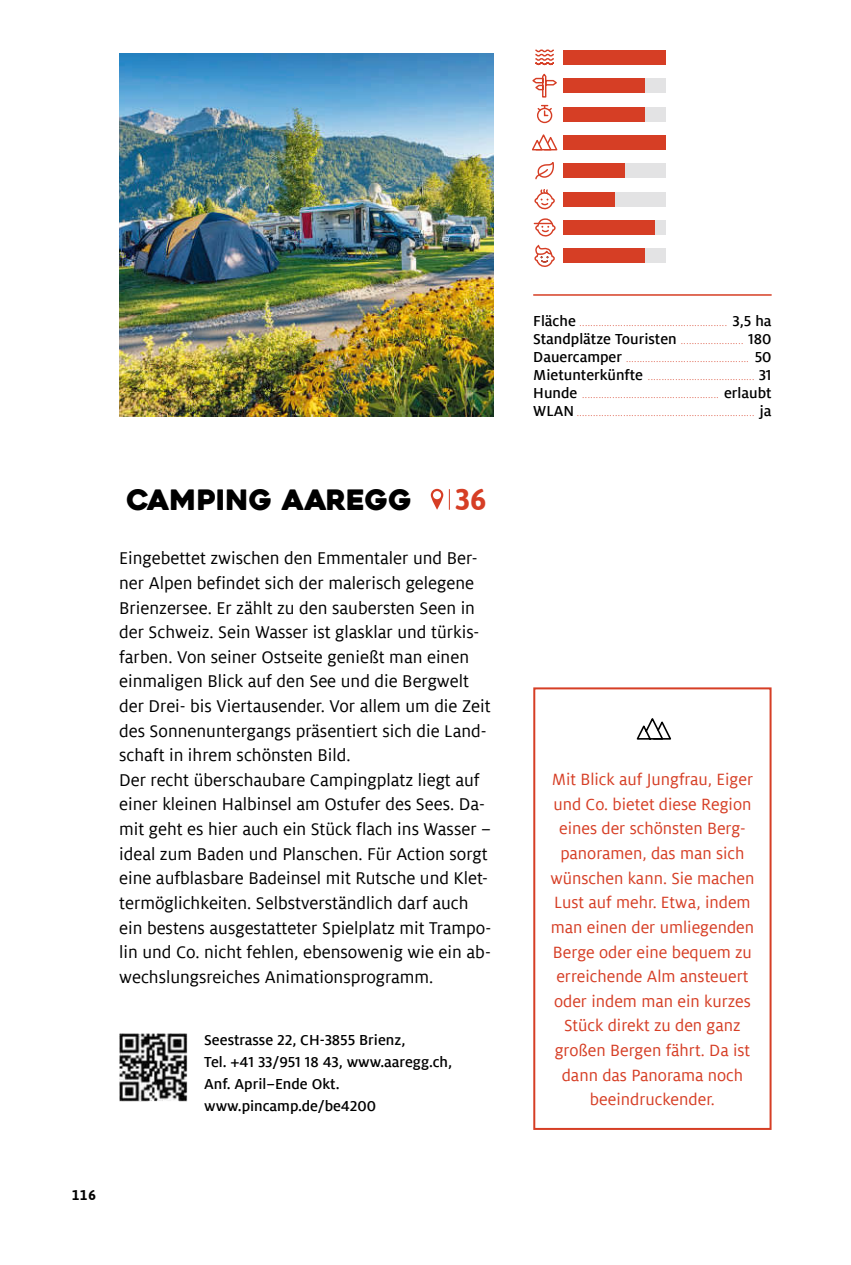
<style>
.page{position:relative;width:851px;height:1265px;background:#fff}
.page>*{position:absolute;margin:0;border:0;box-sizing:border-box;transform-origin:0 0}
.t1{font:700 33.8px "Jaldi";color:#d63e25}
.t2{font:28px "Heavitas";color:#000}
.t3{font:18.8px/24.6px "Milofor ADAC";color:#000}
.t4{font:18px/24.6px "Milofor ADAC";color:#d63e25;text-align:center}
.t5{font:500 16px/22px "Milofor ADAC";color:#000}
.t6{font:700 16px "Jaldi";color:#000}
.t7{font:500 7px "Milofor ADAC";color:#d63e25}
</style>
<div class="page">
<img style="left:119px;top:54px;width:374px;height:363px">
<svg style="left:535px;top:49px;width:19px;height:17px"></svg>
<div style="left:563px;top:50px;width:102px;height:14px;background:#d63e25"></div>
<svg style="left:532px;top:73px;width:25px;height:25px"></svg>
<div style="left:563px;top:79px;width:102px;height:14px;background:#e3e3e4"></div>
<div style="left:563px;top:79px;width:81px;height:14px;background:#d63e25"></div>
<div style="left:537px;top:108px;width:15px;height:15px;border:1px solid #d63e25;border-radius:50%"></div>
<svg style="left:537px;top:105px;width:16px;height:12px"></svg>
<div style="left:563px;top:107px;width:102px;height:14px;background:#e3e3e4"></div>
<div style="left:563px;top:107px;width:81px;height:14px;background:#d63e25"></div>
<div style="left:563px;top:135px;width:102px;height:14px;background:#d63e25"></div>
<svg style="left:532px;top:134px;width:26px;height:46px"></svg>
<div style="left:563px;top:164px;width:102px;height:14px;background:#e3e3e4"></div>
<div style="left:563px;top:164px;width:61px;height:14px;background:#d63e25"></div>
<svg style="left:535px;top:189px;width:19px;height:20px"></svg>
<div style="left:563px;top:192px;width:102px;height:14px;background:#e3e3e4"></div>
<div style="left:563px;top:192px;width:51px;height:14px;background:#d63e25"></div>
<svg style="left:533px;top:218px;width:23px;height:19px"></svg>
<div style="left:563px;top:220px;width:102px;height:14px;background:#e3e3e4"></div>
<div style="left:563px;top:220px;width:92px;height:14px;background:#d63e25"></div>
<svg style="left:534px;top:244px;width:20px;height:23px"></svg>
<div style="left:563px;top:249px;width:102px;height:14px;background:#e3e3e4"></div>
<div style="left:563px;top:249px;width:81px;height:14px;background:#d63e25"></div>
<hr style="left:533px;top:294px;width:238px;height:1px;background:#d63e25">
<svg style="left:430px;top:489px;width:13px;height:20px"></svg>
<svg style="left:449px;top:489px;width:1px;height:20px"></svg>
<img style="left:119px;top:1033px;width:68px;height:68px">
<svg style="left:636px;top:718px;width:35px;height:22px"></svg>
<div style="left:533px;top:687px;width:238px;height:442px;border:2px solid #d63e25"></div>
<h2 class="t2" style="left:126px;top:482px;width:287px">CAMPING AAREGG</h2>
<h1 class="t1" style="left:454px;top:487px;width:33px">36</h1>
<p class="t3" style="left:119px;top:547px;width:373px">Eingebettet zwischen den Emmentaler und Ber&shy;ner Alpen befindet sich der malerisch gelegene Brienzersee. Er zählt zu den saubersten Seen in der Schweiz. Sein Wasser ist glasklar und türkis&shy;farben. Von seiner Ostseite genießt man einen einmaligen Blick auf den See und die Bergwelt der Drei- bis Viertausender. Vor allem um die Zeit des Sonnenuntergangs präsentiert sich die Land&shy;schaft in ihrem schönsten Bild.<br>Der recht überschaubare Campingplatz liegt auf einer kleinen Halbinsel am Ostufer des Sees. Da&shy;mit geht es hier auch ein Stück flach ins Wasser – ideal zum Baden und Planschen. Für Action sorgt eine aufblasbare Badeinsel mit Rutsche und Klet&shy;termöglichkeiten. Selbstverständlich darf auch ein bestens ausgestatteter Spielplatz mit Trampo&shy;lin und Co. nicht fehlen, ebensowenig wie ein ab&shy;wechslungsreiches Animationsprogramm.</p>
<p class="t5" style="left:204px;top:1028px;width:249px">Seestrasse 22, CH-3855 Brienz,<br>Tel. +41 33/951 18 43, www.aaregg.ch,<br>Anf. April–Ende Okt. www.pincamp.de/be4200</p>
<p class="t6" style="left:72px;top:1189px;width:25px">116</p>
<p class="t5" style="left:533px;top:311px;width:44px">Fläche</p>
<p class="t7" style="left:579px;top:321px;width:148px">......................................................</p>
<p class="t5" style="left:732px;top:310px;width:40px">3,5 ha</p>
<p class="t5" style="left:533px;top:329px;width:145px">Standplätze Touristen</p>
<p class="t7" style="left:681px;top:339px;width:63px">.......................</p>
<p class="t5" style="left:748px;top:328px;width:25px">180</p>
<p class="t5" style="left:533px;top:347px;width:90px">Dauercamper</p>
<p class="t7" style="left:626px;top:357px;width:124px">.............................................</p>
<p class="t5" style="left:754px;top:346px;width:18px">50</p>
<p class="t5" style="left:533px;top:365px;width:111px">Mietunterkünfte</p>
<p class="t7" style="left:648px;top:375px;width:107px">.......................................</p>
<p class="t5" style="left:758px;top:364px;width:14px">31</p>
<p class="t5" style="left:533px;top:383px;width:45px">Hunde</p>
<p class="t7" style="left:582px;top:393px;width:137px">..................................................</p>
<p class="t5" style="left:724px;top:383px;width:49px">erlaubt</p>
<p class="t5" style="left:533px;top:401px;width:42px">WLAN</p>
<p class="t7" style="left:577px;top:411px;width:178px">.................................................................</p>
<p class="t5" style="left:759px;top:401px;width:14px">ja</p>
<p class="t4" style="left:550px;top:768px;width:205px">Mit Blick auf Jungfrau, Eiger und Co. bietet diese Region eines der schönsten Berg&shy;panoramen, das man sich wünschen kann. Sie machen<br>Lust auf mehr. Etwa, indem man einen der umliegenden<br>Berge oder eine bequem zu erreichende Alm ansteuert oder indem man ein kurzes<br>Stück direkt zu den ganz großen Bergen fährt. Da ist dann das Panorama noch beeindruckender.</p>
</div>
